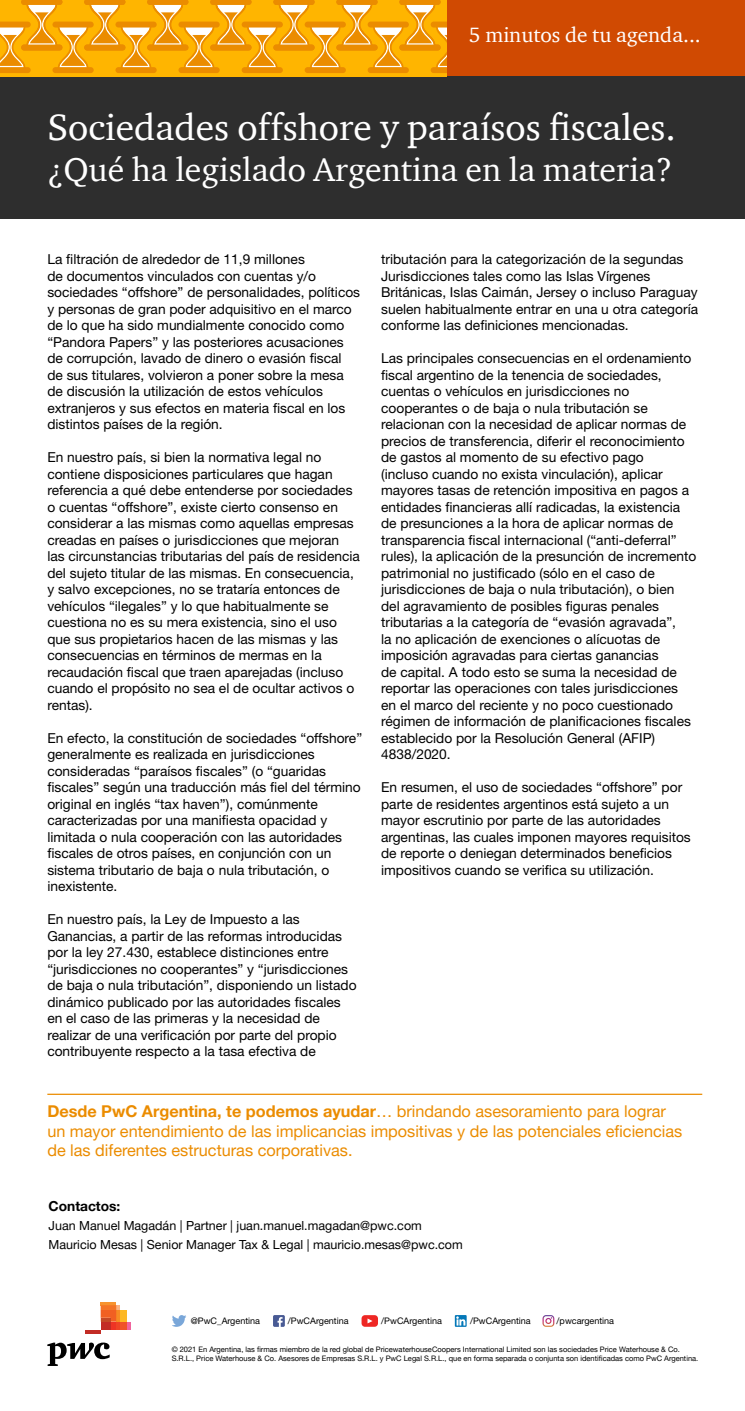
<style>
.page{position:relative;width:745px;height:1411px;background:#fff}
.page>*{position:absolute;margin:0;border:0;box-sizing:border-box;transform-origin:0 0}
.t1{font:37.5px "ITC Charter Com";color:#fff}
.t2{font:33.75px "ITC Charter Com";color:#fff}
.t3{font:21.25px "ITC Charter Com";color:#fff}
.t4{font:16.25px/19.5px "Helvetica Neue LT Pro";color:#eb8c00}
.t5{font:13.75px/16.5px "Helvetica Neue LT Std";color:#000}
.t6{font:700 13.75px "Helvetica Neue LT Pro";color:#000}
.t7{font:12.5px/19px "Helvetica Neue LT Pro";color:#000}
.t8{font:9px "Helvetica Neue LT Std";color:#000}
.t9{font:7.5px/9px "Helvetica Neue LT Pro";color:#000}
.s1{font-weight:700}
</style>
<div class="page">
<div style="left:0;top:0;width:744px;height:78px;background:#d04a02"></div>
<div style="left:0;top:77px;width:744px;height:142px;background:#2e2e2e"></div>
<svg style="left:47px;top:1342px;width:63px;height:23px"></svg>
<svg style="left:127px;top:1322px;width:4px;height:7px"></svg>
<svg style="left:101px;top:1302px;width:15px;height:3px"></svg>
<div style="left:119px;top:1309px;width:8px;height:12px;background:#fdb824"></div>
<div style="left:119px;top:1321px;width:8px;height:8px;background:#f05329"></div>
<svg style="left:101px;top:1305px;width:18px;height:24px"></svg>
<div style="left:101px;top:1321px;width:9px;height:8px;background:#c32c25"></div>
<svg style="left:85px;top:1330px;width:16px;height:3px"></svg>
<hr style="left:47px;top:1093px;width:654px;height:1px;background:#eb8c00">
<div style="left:0;top:0;width:446px;height:77px;background:#ffb500"></div>
<svg style="left:0;top:0;width:446px;height:73px"></svg>
<svg style="left:542px;top:1315px;width:12px;height:11px"></svg>
<svg style="left:273px;top:1315px;width:12px;height:11px"></svg>
<svg style="left:361px;top:1315px;width:17px;height:11px"></svg>
<svg style="left:172px;top:1315px;width:14px;height:11px"></svg>
<svg style="left:454px;top:1315px;width:12px;height:11px"></svg>
<h3 class="t3" style="left:468px;top:21px;width:233px">5 minutos de tu agenda...</h3>
<h1 class="t1" style="left:47px;top:104px;width:629px">Sociedades offshore y paraísos fiscales.</h1>
<h2 class="t2" style="left:47px;top:149px;width:626px">¿Qué ha legislado Argentina en la materia?</h2>
<p class="t5" style="left:47px;top:251px;width:314px">La filtración de alrededor de 11,9 millones<br>de documentos vinculados con cuentas y/o sociedades “offshore” de personalidades, políticos y personas de gran poder adquisitivo en el marco de lo que ha sido mundialmente conocido como “Pandora Papers” y las posteriores acusaciones de corrupción, lavado de dinero o evasión fiscal de sus titulares, volvieron a poner sobre la mesa de discusión la utilización de estos vehículos extranjeros y sus efectos en materia fiscal en los distintos países de la región.</p>
<p class="t5" style="left:47px;top:449px;width:314px">En nuestro país, si bien la normativa legal no contiene disposiciones particulares que hagan referencia a qué debe entenderse por sociedades o cuentas “offshore”, existe cierto consenso en considerar a las mismas como aquellas empresas creadas en países o jurisdicciones que mejoran<br>las circunstancias tributarias del país de residencia del sujeto titular de las mismas. En consecuencia, y salvo excepciones, no se trataría entonces de vehículos “ilegales” y lo que habitualmente se cuestiona no es su mera existencia, sino el uso que sus propietarios hacen de las mismas y las consecuencias en términos de mermas en la recaudación fiscal que traen aparejadas (incluso cuando el propósito no sea el de ocultar activos o rentas).</p>
<p class="t5" style="left:47px;top:729px;width:316px">En efecto, la constitución de sociedades “offshore” generalmente es realizada en jurisdicciones consideradas “paraísos fiscales” (o “guaridas fiscales” según una traducción más fiel del término original en inglés “tax haven”), comúnmente caracterizadas por una manifiesta opacidad y limitada o nula cooperación con las autoridades fiscales de otros países, en conjunción con un sistema tributario de baja o nula tributación, o inexistente.</p>
<p class="t5" style="left:47px;top:911px;width:310px">En nuestro país, la Ley de Impuesto a las Ganancias, a partir de las reformas introducidas por la ley 27.430, establece distinciones entre “jurisdicciones no cooperantes” y “jurisdicciones de baja o nula tributación”, disponiendo un listado dinámico publicado por las autoridades fiscales en el caso de las primeras y la necesidad de realizar de una verificación por parte del propio contribuyente respecto a la tasa efectiva de</p>
<p class="t5" style="left:381px;top:251px;width:318px">tributación para la categorización de la segundas Jurisdicciones tales como las Islas Vírgenes Británicas, Islas Caimán, Jersey o incluso Paraguay suelen habitualmente entrar en una u otra categoría conforme las definiciones mencionadas.</p>
<p class="t5" style="left:381px;top:350px;width:316px">Las principales consecuencias en el ordenamiento fiscal argentino de la tenencia de sociedades, cuentas o vehículos en jurisdicciones no cooperantes o de baja o nula tributación se relacionan con la necesidad de aplicar normas de precios de transferencia, diferir el reconocimiento de gastos al momento de su efectivo pago<br>(incluso cuando no exista vinculación), aplicar mayores tasas de retención impositiva en pagos a entidades financieras allí radicadas, la existencia de presunciones a la hora de aplicar normas de transparencia fiscal internacional (“anti-deferral” rules), la aplicación de la presunción de incremento patrimonial no justificado (sólo en el caso de jurisdicciones de baja o nula tributación), o bien del agravamiento de posibles figuras penales tributarias a la categoría de “evasión agravada”,<br>la no aplicación de exenciones o alícuotas de imposición agravadas para ciertas ganancias<br>de capital. A todo esto se suma la necesidad de reportar las operaciones con tales jurisdicciones en el marco del reciente y no poco cuestionado régimen de información de planificaciones fiscales establecido por la Resolución General (AFIP)<br>4838/2020.</p>
<p class="t5" style="left:381px;top:779px;width:311px">En resumen, el uso de sociedades “offshore” por parte de residentes argentinos está sujeto a un mayor escrutinio por parte de las autoridades argentinas, las cuales imponen mayores requisitos de reporte o deniegan determinados beneficios impositivos cuando se verifica su utilización.</p>
<p class="t4" style="left:47px;top:1101px;width:636px"><span class="s1">Desde PwC Argentina, te podemos ayudar</span>… brindando asesoramiento para lograr un mayor entendimiento de las implicancias impositivas y de las potenciales eficiencias de las diferentes estructuras corporativas.</p>
<p class="t6" style="left:49px;top:1197px;width:73px">Contactos:</p>
<p class="t7" style="left:49px;top:1215px;width:415px">Juan Manuel Magadán | Partner | juan.manuel.magadan@pwc.com<br>Mauricio Mesas | Senior Manager Tax &amp; Legal | mauricio.mesas@pwc.com</p>
<p class="t8" style="left:190px;top:1314px;width:71px">@PwC_Argentina</p>
<p class="t8" style="left:288px;top:1314px;width:62px">/PwCArgentina</p>
<p class="t8" style="left:381px;top:1314px;width:62px">/PwCArgentina</p>
<p class="t8" style="left:470px;top:1314px;width:62px">/PwCArgentina</p>
<p class="t8" style="left:556px;top:1314px;width:59px">/pwcargentina</p>
<p class="t9" style="left:171px;top:1344px;width:527px">© 2021 En Argentina, las firmas miembro de la red global de PricewaterhouseCoopers International Limited son las sociedades Price Waterhouse &amp; Co.<br>S.R.L., Price Waterhouse &amp; Co. Asesores de Empresas S.R.L. y PwC Legal S.R.L., que en forma separada o conjunta son identificadas como PwC Argentina.</p>
</div>
